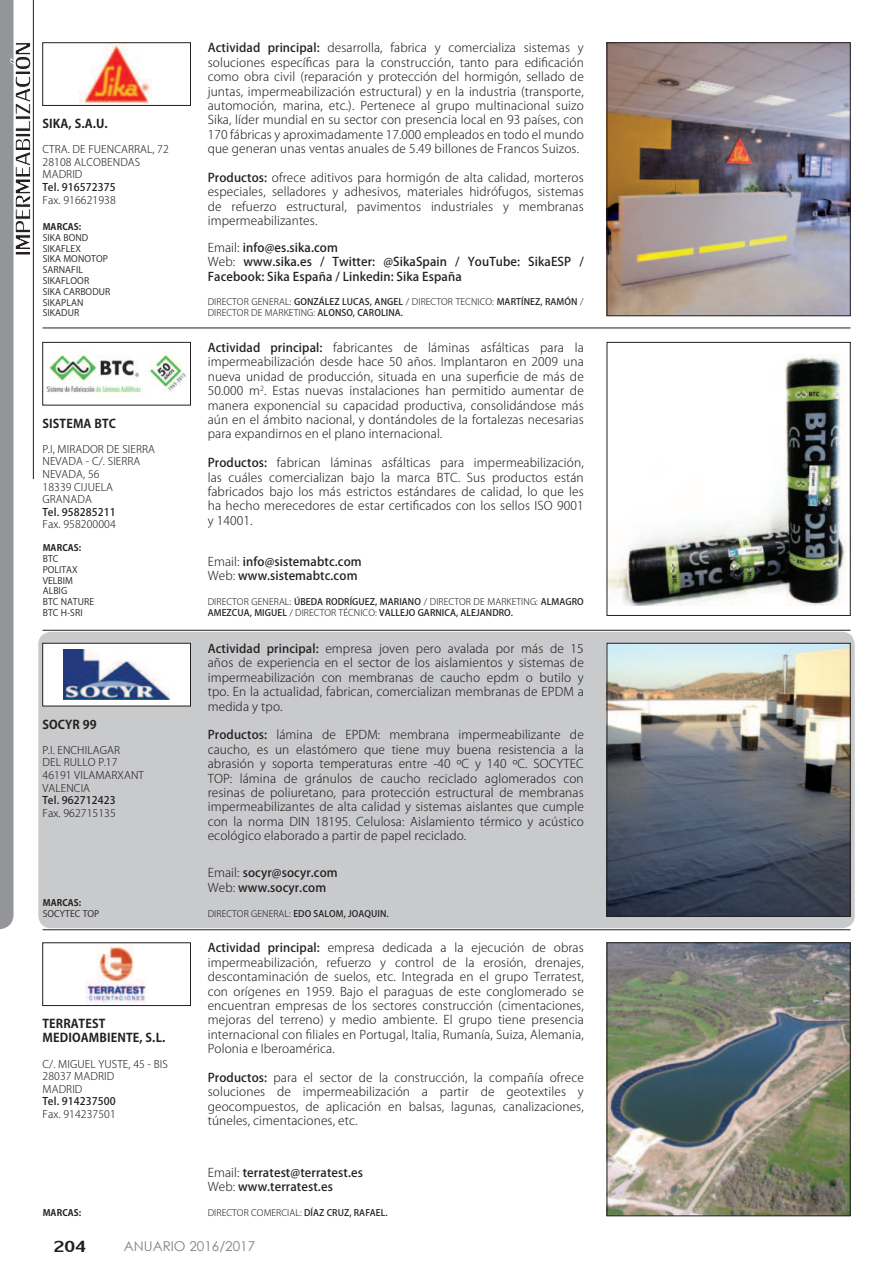
<style>
.page{position:relative;width:893px;height:1263px;background:#fff}
.page>*{position:absolute;margin:0;border:0;box-sizing:border-box;transform-origin:0 0}
.t1{font:24px "Lily UPC";color:#231f20}
.t2{font:13.5px "Century Gothic";color:#7b8387}
.t3{font:300 12px/14.4px "Koz Go Pro";letter-spacing:.01em;color:#231f20;text-align:justify}
.t4{font:500 12px/14.4px "Koz Go Pro";letter-spacing:.01em;color:#231f20}
.t5{font:700 12px/14.4px "Koz Go Pro";letter-spacing:.01em;color:#231f20}
.t6{font:300 10.5px/12.6px "Koz Go Pro";letter-spacing:.01em;color:#231f20}
.t7{font:500 10.5px "Koz Go Pro";letter-spacing:.01em;color:#231f20}
.t8{font:500 9px/10.5px "Koz Go Pro";letter-spacing:.01em;color:#231f20}
.t9{font:300 9px/10.5px "Koz Go Pro";letter-spacing:.01em;color:#231f20}
.t10{font:9px/10.8px "Koz Go Pro";letter-spacing:.01em;color:#231f20}
.t11{font:700 9px "Koz Go Pro";letter-spacing:.01em;color:#231f20}
.s1{font-weight:500}
.s2{font-weight:300}
</style>
<div class="page">
<div style="left:38px;top:632px;width:817px;height:296px;background:#c9cacc;border-radius:13px"></div>
<hr style="left:43px;top:328px;width:807px;height:1px;background:#231f20">
<hr style="left:43px;top:630px;width:807px;height:1px;background:#231f20">
<hr style="left:43px;top:929px;width:807px;height:1px;background:#231f20">
<img style="left:609px;top:45px;width:239px;height:269px">
<div style="left:607px;top:43px;width:243px;height:273px;border:1px solid #231f20"></div>
<img style="left:79px;top:45px;width:73px;height:59px">
<div style="left:43px;top:43px;width:148px;height:63px;border:1px solid #231f20"></div>
<img style="left:609px;top:356px;width:239px;height:250px">
<div style="left:607px;top:342px;width:243px;height:274px;border:1px solid #231f20"></div>
<img style="left:45px;top:349px;width:141px;height:44px">
<div style="left:43px;top:342px;width:148px;height:63px;border:1px solid #231f20"></div>
<img style="left:609px;top:645px;width:239px;height:269px">
<div style="left:607px;top:643px;width:243px;height:273px;border:1px solid #231f20"></div>
<div style="left:43px;top:643px;width:147px;height:63px;background:#fff"></div>
<img style="left:63px;top:650px;width:107px;height:49px">
<div style="left:43px;top:643px;width:148px;height:63px;border:1px solid #231f20"></div>
<img style="left:609px;top:944px;width:239px;height:270px">
<div style="left:607px;top:942px;width:243px;height:274px;border:1px solid #231f20"></div>
<img style="left:85px;top:944px;width:61px;height:60px">
<div style="left:43px;top:942px;width:148px;height:64px;border:1px solid #231f20"></div>
<svg style="left:0;top:0;width:31px;height:929px"></svg>
<hr style="left:33px;top:0;width:1px;height:479px;background:#231f20">
<p class="t5" style="left:43px;top:117px;width:67px">SIKA, S.A.U.</p>
<p class="t6" style="left:43px;top:143px;width:128px">CTRA. DE FUENCARRAL, 72<br>28108 ALCOBENDAS<br>MADRID</p>
<p class="t7" style="left:43px;top:180px;width:75px">Tel. 916572375</p>
<p class="t6" style="left:43px;top:193px;width:75px">Fax. 916621938</p>
<p class="t11" style="left:43px;top:221px;width:40px">MARCAS:</p>
<p class="t10" style="left:43px;top:232px;width:69px">SIKA BOND<br>SIKAFLEX<br>SIKA MONOTOP<br>SARNAFIL<br>SIKAFLOOR<br>SIKA CARBODUR<br>SIKAPLAN<br>SIKADUR</p>
<p class="t5" style="left:43px;top:417px;width:75px">SISTEMA BTC</p>
<p class="t6" style="left:43px;top:443px;width:114px">P.I, MIRADOR DE SIERRA<br>NEVADA - C/. SIERRA<br>NEVADA, 56<br>18339 CIJUELA<br>GRANADA</p>
<p class="t7" style="left:43px;top:505px;width:75px">Tel. 958285211</p>
<p class="t6" style="left:43px;top:518px;width:75px">Fax. 958200004</p>
<p class="t11" style="left:43px;top:542px;width:40px">MARCAS:</p>
<p class="t10" style="left:43px;top:553px;width:53px">BTC<br>POLITAX<br>VELBIM<br>ALBIG<br>BTC NATURE<br>BTC H-SRI</p>
<p class="t5" style="left:43px;top:718px;width:56px">SOCYR 99</p>
<p class="t6" style="left:43px;top:744px;width:103px">P.I. ENCHILAGAR<br>DEL RULLO P.17<br>46191 VILAMARXANT<br>VALENCIA</p>
<p class="t7" style="left:43px;top:793px;width:75px">Tel. 962712423</p>
<p class="t6" style="left:43px;top:807px;width:75px">Fax. 962715135</p>
<p class="t11" style="left:43px;top:897px;width:40px">MARCAS:</p>
<p class="t10" style="left:43px;top:908px;width:58px">SOCYTEC TOP</p>
<p class="t5" style="left:43px;top:1017px;width:124px">TERRATEST<br>MEDIOAMBIENTE, S.L.</p>
<p class="t6" style="left:43px;top:1057px;width:127px">C/. MIGUEL YUSTE, 45 - BIS<br>28037 MADRID<br>MADRID</p>
<p class="t7" style="left:43px;top:1095px;width:75px">Tel. 914237500</p>
<p class="t6" style="left:43px;top:1108px;width:75px">Fax. 914237501</p>
<p class="t3" style="left:208px;top:41px;width:378px"><span class="s1">Actividad principal:</span> desarrolla, fabrica y comercializa sistemas y soluciones especí昀椀cas para la construcción, tanto para edi昀椀cación como obra civil (reparación y protección del hormigón, sellado de juntas, impermeabilización estructural) y en la industria (transporte, automoción, marina, etc.). Pertenece al grupo multinacional suizo Sika, líder mundial en su sector con presencia local en 93 países, con 170 fábricas y aproximadamente 17.000 empleados en todo el mundo que generan unas ventas anuales de 5.49 billones de Francos Suizos.</p>
<p class="t3" style="left:208px;top:170px;width:378px"><span class="s1">Productos:</span> ofrece aditivos para hormigón de alta calidad, morteros especiales, selladores y adhesivos, materiales hidrófugos, sistemas de refuerzo estructural, pavimentos industriales y membranas impermeabilizantes.</p>
<p class="t4" style="left:208px;top:241px;width:378px"><span class="s2">Email:</span> info@es.sika.com<br><span class="s2">Web:</span> www.sika.es / Twitter: @SikaSpain / YouTube: SikaESP /<br>Facebook: Sika España / Linkedin: Sika España</p>
<p class="t9" style="left:208px;top:297px;width:378px">DIRECTOR GENERAL: <span class="s1">GONZÁLEZ LUCAS, ANGEL</span> / DIRECTOR TECNICO: <span class="s1">MARTÍNEZ, RAMÓN</span> /<br>DIRECTOR DE MARKETING: <span class="s1">ALONSO, CAROLINA.</span></p>
<p class="t3" style="left:208px;top:340px;width:378px"><span class="s1">Actividad principal:</span> fabricantes de láminas asfálticas para la impermeabilización desde hace 50 años. Implantaron en 2009 una nueva unidad de producción, situada en una super昀椀cie de más de 50.000 m<sup>2</sup>. Estas nuevas instalaciones han permitido aumentar de manera exponencial su capacidad productiva, consolidándose más aún en el ámbito nacional, y dontándoles de la fortalezas necesarias para expandirnos en el plano internacional.</p>
<p class="t3" style="left:208px;top:456px;width:378px"><span class="s1">Productos:</span> fabrican láminas asfálticas para impermeabilización, las cuáles comercializan bajo la marca BTC. Sus productos están fabricados bajo los más estrictos estándares de calidad, lo que les ha hecho merecedores de estar certi昀椀cados con los sellos ISO 9001 y 14001.</p>
<p class="t4" style="left:208px;top:555px;width:156px"><span class="s2">Email:</span> info@sistemabtc.com<br><span class="s2">Web:</span> www.sistemabtc.com</p>
<p class="t8" style="left:208px;top:597px;width:378px"><span class="s2">DIRECTOR GENERAL:</span> ÚBEDA RODRÍGUEZ, MARIANO <span class="s2">/ DIRECTOR DE MARKETING:</span> ALMAGRO<br>AMEZCUA, MIGUEL <span class="s2">/ DIRECTOR TÉCNICO:</span> VALLEJO GARNICA, ALEJANDRO.</p>
<p class="t3" style="left:208px;top:641px;width:378px"><span class="s1">Actividad principal:</span> empresa joven pero avalada por más de 15 años de experiencia en el sector de los aislamientos y sistemas de impermeabilización con membranas de caucho epdm o butilo y tpo. En la actualidad, fabrican, comercializan membranas de EPDM a medida y tpo.</p>
<p class="t3" style="left:208px;top:728px;width:378px"><span class="s1">Productos:</span> lámina de EPDM: membrana impermeabilizante de caucho, es un elastómero que tiene muy buena resistencia a la abrasión y soporta temperaturas entre -40 ºC y 140 ºC. SOCYTEC TOP: lámina de gránulos de caucho reciclado aglomerados con resinas de poliuretano, para protección estructural de membranas impermeabilizantes de alta calidad y sistemas aislantes que cumple con la norma DIN 18195. Celulosa: Aislamiento térmico y acústico ecológico elaborado a partir de papel reciclado.</p>
<p class="t4" style="left:208px;top:866px;width:131px"><span class="s2">Email:</span> socyr@socyr.com<br><span class="s2">Web:</span> www.socyr.com</p>
<p class="t8" style="left:208px;top:908px;width:182px"><span class="s2">DIRECTOR GENERAL:</span> EDO SALOM, JOAQUIN.</p>
<p class="t3" style="left:208px;top:941px;width:378px"><span class="s1">Actividad principal:</span> empresa dedicada a la ejecución de obras impermeabilización, refuerzo y control de la erosión, drenajes, descontaminación de suelos, etc. Integrada en el grupo Terratest, con orígenes en 1959. Bajo el paraguas de este conglomerado se encuentran empresas de los sectores construcción (cimentaciones, mejoras del terreno) y medio ambiente. El grupo tiene presencia internacional con 昀椀liales en Portugal, Italia, Rumanía, Suiza, Alemania, Polonia e Iberoamérica.</p>
<p class="t3" style="left:208px;top:1070px;width:378px"><span class="s1">Productos:</span> para el sector de la construcción, la compañía ofrece soluciones de impermeabilización a partir de geotextiles y geocompuestos, de aplicación en balsas, lagunas, canalizaciones, túneles, cimentaciones, etc.</p>
<p class="t4" style="left:208px;top:1166px;width:157px"><span class="s2">Email:</span> terratest@terratest.es<br><span class="s2">Web:</span> www.terratest.es</p>
<p class="t11" style="left:43px;top:1207px;width:40px">MARCAS:</p>
<p class="t9" style="left:208px;top:1207px;width:182px">DIRECTOR COMERCIAL: <span class="s1">DÍAZ CRUZ, RAFAEL.</span></p>
<h1 class="t1" style="left:54px;top:1229px;width:34px">204</h1>
<p class="t2" style="left:124px;top:1241px;width:133px">ANUARIO 2016/2017</p>
</div>
